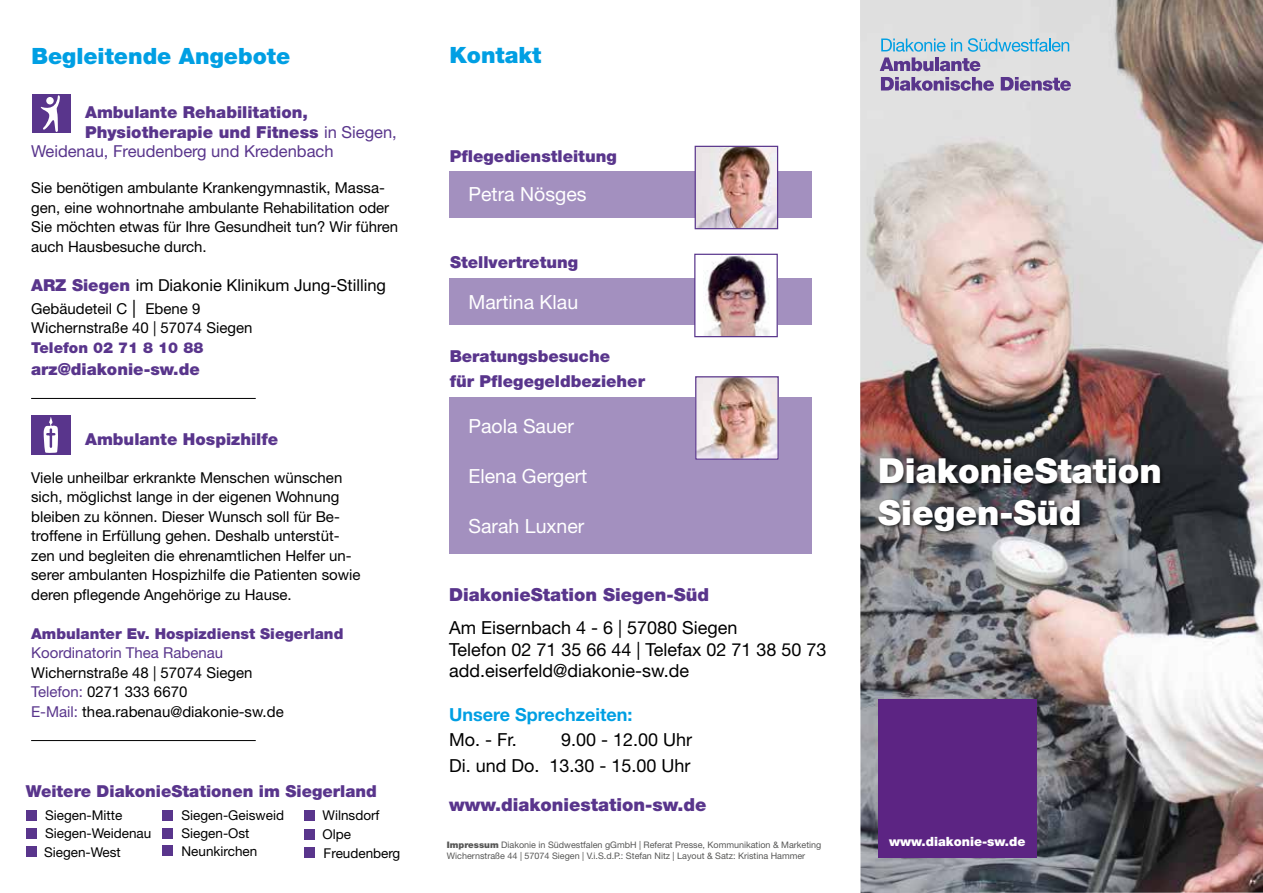
<style>
.page{position:relative;width:1263px;height:893px;background:#fff}
.page>*{position:absolute;margin:0;border:0;box-sizing:border-box;transform-origin:0 0}
.t1{font:900 34.5px/41.4px "Helvetica Neue LT Std";color:#fff}
.t2{font:900 22.5px "Helvetica Neue LT Std";color:#009fe3}
.t3{font:19.5px "Helvetica Neue LT Std";color:#fff}
.t4{font:18px/21.6px "Helvetica Neue LT Std";color:#000}
.t5{font:900 18px "Helvetica Neue LT Std";color:#59358c}
.t6{font:700 18px "Helvetica Neue LT Pro";color:#009fe3}
.t7{font:900 16.5px/25px "Helvetica Neue LT Std";color:#59358c}
.t8{font:16.5px "Helvetica Neue LT Std";color:#000}
.t9{font:16.5px "Helvetica Neue LT Std";color:#59358c}
.t10{font:15px/19.5px "Helvetica Neue LT Std";color:#000}
.t11{font:900 15px "Helvetica Neue LT Std";color:#59358c}
.t12{font:15px "Helvetica Neue LT Std";color:#59358c}
.t13{font:13.5px "Helvetica Neue LT Std";color:#000}
.t14{font:900 12.75px "Helvetica Neue LT Std";color:#fff}
.t15{font:9px "Helvetica Neue LT Std";color:#575756}
.s1{font-weight:400}
.s2{font-weight:900;color:#59358c}
.s3{font-size:18px}
.s4{color:#59358c}
.s5{font-weight:900}
</style>
<div class="page">
<img style="left:860px;top:0;width:403px;height:893px">
<div style="left:878px;top:700px;width:158px;height:158px;background:#5c2483"></div>
<div style="left:877px;top:456px;width:287px;height:80px;background:#000;opacity:.7"></div>
<svg style="left:880px;top:38px;width:189px;height:33px"></svg>
<svg style="left:881px;top:77px;width:113px;height:14px"></svg>
<svg style="left:1001px;top:77px;width:70px;height:14px"></svg>
<div style="left:449px;top:171px;width:362px;height:46px;background:#a390bf"></div>
<div style="left:449px;top:279px;width:362px;height:46px;background:#a390bf"></div>
<div style="left:449px;top:397px;width:362px;height:156px;background:#a390bf"></div>
<div style="left:695px;top:254px;width:82px;height:83px;background:#fff"></div>
<img style="left:704px;top:256px;width:65px;height:79px">
<div style="left:694px;top:254px;width:84px;height:83px;border:1px solid #59358c"></div>
<img style="left:697px;top:148px;width:79px;height:79px">
<div style="left:695px;top:146px;width:83px;height:83px;border:1px solid #59358c"></div>
<img style="left:697px;top:378px;width:80px;height:80px">
<div style="left:695px;top:376px;width:84px;height:84px;border:1px solid #59358c"></div>
<div style="left:26px;top:810px;width:10px;height:10px;background:#59358c"></div>
<div style="left:162px;top:810px;width:11px;height:10px;background:#59358c"></div>
<div style="left:162px;top:828px;width:11px;height:10px;background:#59358c"></div>
<div style="left:304px;top:810px;width:11px;height:10px;background:#59358c"></div>
<div style="left:26px;top:828px;width:10px;height:10px;background:#59358c"></div>
<div style="left:304px;top:847px;width:11px;height:10px;background:#59358c"></div>
<div style="left:162px;top:845px;width:11px;height:11px;background:#59358c"></div>
<div style="left:304px;top:829px;width:11px;height:10px;background:#59358c"></div>
<div style="left:26px;top:846px;width:10px;height:10px;background:#59358c"></div>
<hr style="left:31px;top:398px;width:225px;height:1px;background:#000">
<hr style="left:31px;top:740px;width:225px;height:1px;background:#000">
<div style="left:32px;top:94px;width:39px;height:39px;background:#59358c"></div>
<svg style="left:41px;top:95px;width:19px;height:37px"></svg>
<div style="left:31px;top:415px;width:40px;height:39px;background:#59358c"></div>
<svg style="left:44px;top:417px;width:14px;height:36px"></svg>
<h2 class="t2" style="left:31px;top:43px;width:260px">Begleitende Angebote</h2>
<p class="t7" style="left:85px;top:99px;width:224px">Ambulante Rehabilitation,</p>
<p class="t7" style="left:85px;top:119px;width:313px">Physiotherapie und Fitness <span class="s1">in Siegen,</span></p>
<p class="t9" style="left:31px;top:142px;width:304px">Weidenau, Freudenberg und Kredenbach</p>
<p class="t10" style="left:31px;top:178px;width:369px">Sie benötigen ambulante Krankengymnastik, Massa&shy;gen, eine wohnortnahe ambulante Rehabilitation oder Sie möchten etwas für Ihre Gesundheit tun? Wir führen auch Hausbesuche durch.</p>
<p class="t8" style="left:31px;top:275px;width:356px"><span class="s2">ARZ Siegen</span> im Diakonie Klinikum Jung-Stilling</p>
<p class="t10" style="left:31px;top:298px;width:223px">Gebäudeteil C <span class="s3">|</span> Ebene 9<br>Wichernstraße 40 | 57074 Siegen</p>
<p class="t11" style="left:31px;top:338px;width:174px">Telefon 02 71 8 10 88</p>
<p class="t7" style="left:31px;top:357px;width:170px">arz@diakonie-sw.de</p>
<h2 class="t2" style="left:449px;top:41px;width:94px">Kontakt</h2>
<p class="t7" style="left:450px;top:143px;width:168px">Pflegedienstleitung</p>
<h3 class="t3" style="left:468px;top:182px;width:120px">Petra Nösges</h3>
<p class="t7" style="left:450px;top:250px;width:130px">Stellvertretung</p>
<h3 class="t3" style="left:468px;top:290px;width:111px">Martina Klau</h3>
<p class="t7" style="left:450px;top:343px;width:197px">Beratungsbesuche<br>für Pflegegeldbezieher</p>
<h3 class="t3" style="left:468px;top:414px;width:107px">Paola Sauer</h3>
<h3 class="t3" style="left:468px;top:464px;width:120px">Elena Gergert</h3>
<h3 class="t3" style="left:468px;top:515px;width:117px">Sarah Luxner</h3>
<p class="t7" style="left:85px;top:427px;width:195px">Ambulante Hospizhilfe</p>
<p class="t10" style="left:31px;top:467px;width:331px">Viele unheilbar erkrankte Menschen wünschen sich, möglichst lange in der eigenen Wohnung bleiben zu können. Dieser Wunsch soll für Be&shy;troffene in Erfüllung gehen. Deshalb unterstüt&shy;zen und begleiten die ehrenamtlichen Helfer un&shy;serer ambulanten Hospizhilfe die Patienten sowie deren pflegende Angehörige zu Hause.</p>
<p class="t11" style="left:31px;top:624px;width:314px">Ambulanter Ev. Hospizdienst Siegerland</p>
<p class="t12" style="left:31px;top:644px;width:193px">Koordinatorin Thea Rabenau</p>
<p class="t10" style="left:31px;top:662px;width:254px">Wichernstraße 48 | 57074 Siegen<br><span class="s4">Telefon:</span> 0271 333 6670<br><span class="s4">E-Mail:</span> thea.rabenau@diakonie-sw.de</p>
<p class="t5" style="left:449px;top:584px;width:262px">DiakonieStation Siegen-Süd</p>
<p class="t4" style="left:449px;top:616px;width:379px">Am Eisernbach 4 - 6 | 57080 Siegen<br>Telefon 02 71 35 66 44 | Telefax 02 71 38 50 73 add.eiserfeld@diakonie-sw.de</p>
<p class="t6" style="left:449px;top:703px;width:185px">Unsere Sprechzeiten:</p>
<p class="t4" style="left:449px;top:729px;width:69px">Mo. - Fr.</p>
<p class="t4" style="left:449px;top:727px;width:244px;line-height:25.5px;text-align:right">9.00 - 12.00 Uhr<br>Di. und Do. 13.30 - 15.00 Uhr</p>
<p class="t5" style="left:449px;top:794px;width:259px">www.diakoniestation-sw.de</p>
<p class="t7" style="left:26px;top:778px;width:353px">Weitere DiakonieStationen im Siegerland</p>
<p class="t13" style="left:45px;top:808px;width:79px">Siegen-Mitte</p>
<p class="t13" style="left:182px;top:808px;width:104px">Siegen-Geisweid</p>
<p class="t13" style="left:323px;top:808px;width:58px">Wilnsdorf</p>
<p class="t13" style="left:45px;top:826px;width:108px">Siegen-Weidenau</p>
<p class="t13" style="left:182px;top:826px;width:70px">Siegen-Ost</p>
<p class="t13" style="left:323px;top:827px;width:30px">Olpe</p>
<p class="t13" style="left:44px;top:844px;width:78px">Siegen-West</p>
<p class="t15" style="left:447px;top:840px;width:376px"><span class="s5">Impressum</span> Diakonie in Südwestfalen gGmbH | Referat Presse, Kommunikation &amp; Marketing</p>
<p class="t13" style="left:182px;top:843px;width:77px">Neunkirchen</p>
<p class="t13" style="left:324px;top:845px;width:78px">Freudenberg</p>
<p class="t15" style="left:447px;top:850px;width:360px">Wichernstraße 44 | 57074 Siegen | V.i.S.d.P.: Stefan Nitz | Layout &amp; Satz: Kristina Hammer</p>
<h1 class="t1" style="left:878px;top:450px;width:285px">DiakonieStation<br>Siegen-Süd</h1>
<p class="t14" style="left:889px;top:834px;width:138px">www.diakonie-sw.de</p>
</div>
